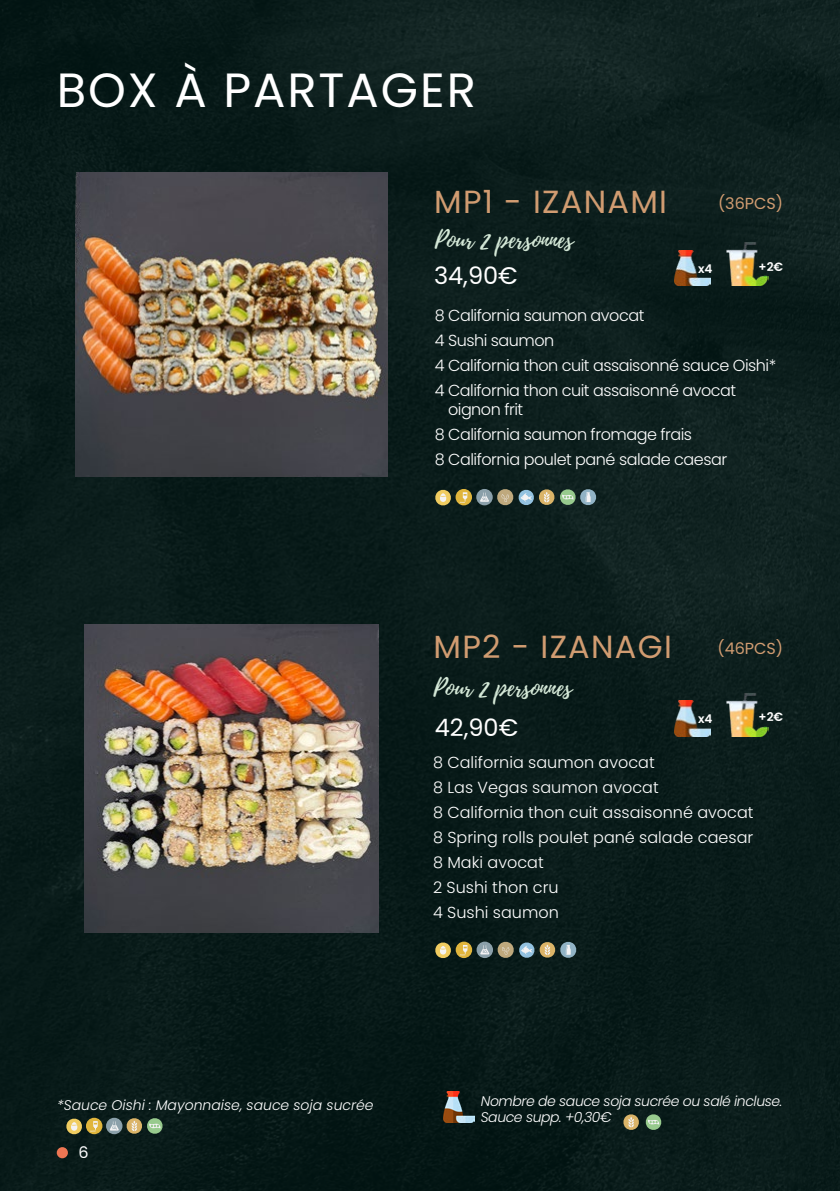
<style>
.page{position:relative;width:840px;height:1191px;background:#fff}
.page>*{position:absolute;margin:0;border:0;box-sizing:border-box;transform-origin:0 0}
.t1{font:48px "Poppins";letter-spacing:.04em;color:#fff}
.t2{font:32px "Poppins";letter-spacing:.04em;color:#d19c71}
.t3{font:24px "Playlist Script";color:#d5e9d8}
.t4{font:24px "Poppins";color:#fff}
.t5{font:300 16px/24.8px "Poppins";letter-spacing:-.03em;color:#fff}
.t6{font:300 16px/24.8px "Poppins";color:#fff}
.t7{font:16px "Poppins";color:#d19c71}
.t8{font:16px "Poppins";color:#fff}
.t9{font:italic 300 14px/16.8px "Poppins";letter-spacing:-.03em;color:#fff}
.t10{font:italic 300 14px "Poppins";color:#fff}
.t11{font:600 12px "Poppins";color:#fff}
</style>
<div class="page">
<div style="left:0;top:0;width:839px;height:1191px;background:#0a1c1a"></div>
<div style="left:57px;top:1147px;width:11px;height:11px;background:#ee7653;border-radius:50%"></div>
<img style="left:84px;top:624px;width:294px;height:308px">
<img style="left:75px;top:173px;width:312px;height:303px">
<img style="left:726px;top:243px;width:42px;height:43px">
<img style="left:674px;top:250px;width:36px;height:36px">
<img style="left:726px;top:693px;width:42px;height:43px">
<img style="left:674px;top:700px;width:36px;height:36px">
<img style="left:443px;top:1091px;width:31px;height:31px">
<svg style="left:455px;top:489px;width:16px;height:16px"></svg>
<svg style="left:459px;top:492px;width:8px;height:11px"></svg>
<svg style="left:435px;top:489px;width:16px;height:16px"></svg>
<div style="left:476px;top:489px;width:16px;height:16px;background:#8ba0aa;border-radius:50%"></div>
<svg style="left:480px;top:492px;width:8px;height:10px"></svg>
<svg style="left:497px;top:489px;width:99px;height:16px"></svg>
<svg style="left:455px;top:941px;width:17px;height:17px"></svg>
<svg style="left:459px;top:945px;width:8px;height:10px"></svg>
<svg style="left:435px;top:942px;width:16px;height:16px"></svg>
<svg style="left:497px;top:941px;width:79px;height:17px"></svg>
<svg style="left:476px;top:941px;width:16px;height:17px"></svg>
<svg style="left:480px;top:945px;width:9px;height:9px"></svg>
<svg style="left:623px;top:1114px;width:38px;height:16px"></svg>
<svg style="left:126px;top:1118px;width:36px;height:16px"></svg>
<svg style="left:86px;top:1117px;width:16px;height:17px"></svg>
<svg style="left:90px;top:1121px;width:8px;height:10px"></svg>
<svg style="left:66px;top:1118px;width:16px;height:16px"></svg>
<svg style="left:106px;top:1117px;width:16px;height:17px"></svg>
<svg style="left:110px;top:1121px;width:9px;height:9px"></svg>
<h1 class="t1" style="left:57px;top:62px;width:420px">BOX À PARTAGER</h1>
<h2 class="t2" style="left:434px;top:183px;width:234px">MP1 - IZANAMI</h2>
<h3 class="t3" style="left:434px;top:223px;width:140px">Pour 2 personnes</h3>
<h3 class="t4" style="left:434px;top:262px;width:85px">34,90€</h3>
<p class="t7" style="left:717px;top:194px;width:67px">(36PCS)</p>
<p class="t11" style="left:697px;top:262px;width:16px">x4</p>
<p class="t11" style="left:758px;top:259px;width:26px">+2€</p>
<p class="t5" style="left:434px;top:303px;width:343px">8 California saumon avocat<br>4 Sushi saumon<br>4 California thon cuit assaisonné sauce Oishi*<br>4 California thon cuit assaisonné avocat</p>
<p class="t5" style="left:434px;top:397px;width:294px;text-indent:13px">oignon frit<br>8 California saumon fromage frais<br>8 California poulet pané salade caesar</p>
<h2 class="t2" style="left:433px;top:628px;width:240px">MP2 - IZANAGI</h2>
<h3 class="t3" style="left:433px;top:671px;width:140px">Pour 2 personnes</h3>
<p class="t7" style="left:717px;top:638px;width:67px">(46PCS)</p>
<p class="t11" style="left:697px;top:712px;width:16px">x4</p>
<p class="t11" style="left:758px;top:709px;width:26px">+2€</p>
<h3 class="t4" style="left:434px;top:713px;width:85px">42,90€</h3>
<p class="t6" style="left:433px;top:750px;width:322px">8 California saumon avocat<br>8 Las Vegas saumon avocat<br>8 California thon cuit assaisonné avocat<br>8 Spring rolls poulet pané salade caesar<br>8 Maki avocat<br>2 Sushi thon cru<br>4 Sushi saumon</p>
<p class="t10" style="left:57px;top:1096px;width:318px">*Sauce Oishi : Mayonnaise, sauce soja sucrée</p>
<p class="t9" style="left:480px;top:1092px;width:303px">Nombre de sauce soja sucrée ou salé incluse.<br>Sauce supp. +0,30€</p>
<p class="t8" style="left:79px;top:1143px;width:12px">6</p>
</div>
